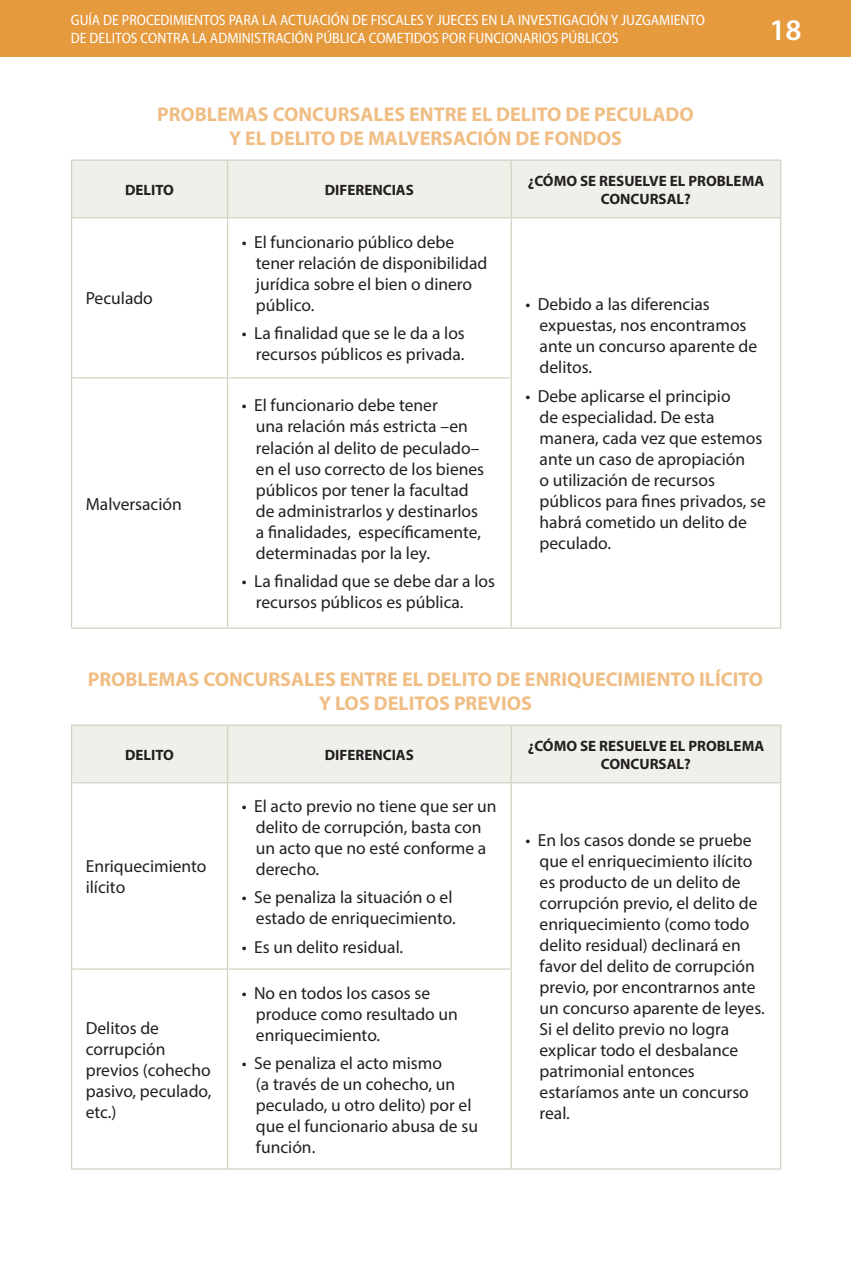
<style>
.page{position:relative;width:851px;height:1276px;background:#fff}
.page>*{position:absolute;margin:0;border:0;box-sizing:border-box;transform-origin:0 0}
.t1{font:600 30px "Myriad Pro";color:#fff}
.subtitulo04{font:700 20px "Myriad Pro";color:#f0be84}
.cuadro_texto02_tab{font:17.5px/21px "Myriad Pro";color:#231f20}
.cuadro_texto02{font:17.5px/21px "Myriad Pro";color:#231f20}
.t2{font:semi-condensed 15px/18px "Myriad Pro";color:#fff}
.cuadro_texto03{font:700 15px/18px "Myriad Pro";color:#231f20;text-align:center}
</style>
<div class="page">
<div style="left:0;top:0;width:850px;height:57px;background:#e69a3e"></div>
<div style="left:72px;top:161px;width:708px;height:56px;background:#f0f0eb"></div>
<hr style="left:227px;top:161px;width:1px;height:56px;background:#d2d1c2">
<hr style="left:510px;top:161px;width:1px;height:56px;background:#d2d1c2">
<hr style="left:227px;top:218px;width:1px;height:159px;background:#d2d1c2">
<hr style="left:510px;top:218px;width:1px;height:159px;background:#d2d1c2">
<hr style="left:71px;top:377px;width:156px;height:1px;background:#d2d1c2">
<hr style="left:227px;top:377px;width:284px;height:1px;background:#d2d1c2">
<hr style="left:227px;top:378px;width:1px;height:249px;background:#d2d1c2">
<hr style="left:510px;top:378px;width:1px;height:249px;background:#d2d1c2">
<hr style="left:71px;top:218px;width:1px;height:159px;background:#d2d1c2">
<hr style="left:780px;top:218px;width:1px;height:160px;background:#d2d1c2">
<hr style="left:71px;top:378px;width:1px;height:249px;background:#d2d1c2">
<hr style="left:780px;top:378px;width:1px;height:249px;background:#d2d1c2">
<hr style="left:71px;top:627px;width:156px;height:2px;background:#d2d1c2">
<hr style="left:227px;top:627px;width:284px;height:2px;background:#d2d1c2">
<hr style="left:511px;top:627px;width:270px;height:2px;background:#d2d1c2">
<hr style="left:71px;top:159px;width:156px;height:2px;background:#d2d1c2">
<hr style="left:71px;top:161px;width:1px;height:56px;background:#d2d1c2">
<hr style="left:227px;top:159px;width:284px;height:2px;background:#d2d1c2">
<hr style="left:511px;top:159px;width:270px;height:2px;background:#d2d1c2">
<hr style="left:780px;top:161px;width:1px;height:56px;background:#d2d1c2">
<hr style="left:71px;top:217px;width:156px;height:1px;background:#d2d1c2">
<hr style="left:227px;top:217px;width:284px;height:1px;background:#d2d1c2">
<hr style="left:511px;top:217px;width:270px;height:1px;background:#d2d1c2">
<div style="left:72px;top:726px;width:708px;height:56px;background:#f0f0eb"></div>
<hr style="left:227px;top:726px;width:1px;height:56px;background:#d2d1c2">
<hr style="left:510px;top:726px;width:1px;height:56px;background:#d2d1c2">
<hr style="left:71px;top:783px;width:1px;height:185px;background:#d2d1c2">
<hr style="left:227px;top:783px;width:1px;height:185px;background:#d2d1c2">
<hr style="left:510px;top:783px;width:1px;height:185px;background:#d2d1c2">
<hr style="left:780px;top:783px;width:1px;height:186px;background:#d2d1c2">
<hr style="left:71px;top:968px;width:156px;height:1px;background:#d2d1c2">
<hr style="left:71px;top:969px;width:1px;height:199px;background:#d2d1c2">
<hr style="left:227px;top:968px;width:284px;height:1px;background:#d2d1c2">
<hr style="left:227px;top:969px;width:1px;height:199px;background:#d2d1c2">
<hr style="left:510px;top:969px;width:1px;height:199px;background:#d2d1c2">
<hr style="left:780px;top:969px;width:1px;height:199px;background:#d2d1c2">
<hr style="left:71px;top:1168px;width:156px;height:1px;background:#d2d1c2">
<hr style="left:227px;top:1168px;width:284px;height:1px;background:#d2d1c2">
<hr style="left:511px;top:1168px;width:270px;height:1px;background:#d2d1c2">
<hr style="left:71px;top:724px;width:156px;height:2px;background:#d2d1c2">
<hr style="left:71px;top:726px;width:1px;height:56px;background:#d2d1c2">
<hr style="left:227px;top:724px;width:284px;height:2px;background:#d2d1c2">
<hr style="left:511px;top:724px;width:270px;height:2px;background:#d2d1c2">
<hr style="left:780px;top:726px;width:1px;height:56px;background:#d2d1c2">
<hr style="left:71px;top:782px;width:156px;height:1px;background:#d2d1c2">
<hr style="left:227px;top:782px;width:284px;height:1px;background:#d2d1c2">
<hr style="left:511px;top:782px;width:270px;height:1px;background:#d2d1c2">
<p class="t2" style="left:71px;top:11px;width:635px">GUÍA DE PROCEDIMIENTOS PARA LA ACTUACIÓN DE FISCALES Y JUECES EN LA INVESTIGACIÓN Y JUZGAMIENTO<br>DE DELITOS CONTRA LA ADMINISTRACIÓN PÚBLICA COMETIDOS POR FUNCIONARIOS PÚBLICOS</p>
<h1 class="t1" style="left:769px;top:10px;width:34px">18</h1>
<p class="subtitulo04" style="left:157px;top:102px;width:538px">PROBLEMAS CONCURSALES ENTRE EL DELITO DE PECULADO</p>
<p class="subtitulo04" style="left:229px;top:126px;width:394px">Y EL DELITO DE MALVERSACIÓN DE FONDOS</p>
<p class="cuadro_texto03" style="left:125px;top:180px;width:50px">DELITO</p>
<p class="cuadro_texto03" style="left:325px;top:180px;width:91px">DIFERENCIAS</p>
<p class="cuadro_texto03" style="left:527px;top:171px;width:238px">¿CÓMO SE RESUELVE EL PROBLEMA<br>CONCURSAL?</p>
<p class="cuadro_texto02" style="left:86px;top:288px;width:69px">Peculado</p>
<p class="cuadro_texto02" style="left:86px;top:493px;width:98px">Malversación</p>
<p class="cuadro_texto02_tab" style="left:256px;top:232px;width:233px;text-indent:-14px">• El funcionario público debe tener relación de disponibilidad jurídica sobre el bien o dinero público.</p>
<p class="cuadro_texto02_tab" style="left:242px;top:323px;width:224px;text-align:right">• La finalidad que se le da a los recursos públicos es privada.</p>
<p class="cuadro_texto02_tab" style="left:256px;top:395px;width:230px;text-indent:-14px">• El funcionario debe tener<br>una relación más estricta –en relación al delito de peculado– en el uso correcto de los bienes públicos por tener la facultad de administrarlos y destinarlos a finalidades, específicamente, determinadas por la ley.</p>
<p class="cuadro_texto02_tab" style="left:256px;top:570px;width:240px;text-indent:-14px">• La finalidad que se debe dar a los recursos públicos es pública.</p>
<p class="cuadro_texto02_tab" style="left:539px;top:294px;width:219px;text-indent:-14px">• Debido a las diferencias expuestas, nos encontramos ante un concurso aparente de delitos.</p>
<p class="cuadro_texto02_tab" style="left:539px;top:385px;width:228px;text-indent:-14px">• Debe aplicarse el principio<br>de especialidad. De esta manera, cada vez que estemos ante un caso de apropiación<br>o utilización de recursos públicos para fines privados, se habrá cometido un delito de peculado.</p>
<p class="subtitulo04" style="left:88px;top:666px;width:677px">PROBLEMAS CONCURSALES ENTRE EL DELITO DE ENRIQUECIMIENTO ILÍCITO</p>
<p class="subtitulo04" style="left:319px;top:690px;width:214px">Y LOS DELITOS PREVIOS</p>
<p class="cuadro_texto03" style="left:125px;top:745px;width:50px">DELITO</p>
<p class="cuadro_texto03" style="left:325px;top:745px;width:91px">DIFERENCIAS</p>
<p class="cuadro_texto03" style="left:527px;top:736px;width:238px">¿CÓMO SE RESUELVE EL PROBLEMA<br>CONCURSAL?</p>
<p class="cuadro_texto02" style="left:86px;top:855px;width:122px">Enriquecimiento ilícito</p>
<p class="cuadro_texto02" style="left:86px;top:1017px;width:127px">Delitos de corrupción previos (cohecho pasivo, peculado, etc.)</p>
<p class="cuadro_texto02_tab" style="left:256px;top:795px;width:242px;text-indent:-14px">• El acto previo no tiene que ser un delito de corrupción, basta con un acto que no esté conforme a derecho.</p>
<p class="cuadro_texto02_tab" style="left:242px;top:887px;width:215px;text-align:right">• Se penaliza la situación o el estado de enriquecimiento.</p>
<p class="cuadro_texto02_tab" style="left:242px;top:936px;width:163px">• Es un delito residual.</p>
<p class="cuadro_texto02_tab" style="left:256px;top:982px;width:203px;text-indent:-14px">• No en todos los casos se produce como resultado un enriquecimiento.</p>
<p class="cuadro_texto02_tab" style="left:256px;top:1052px;width:223px;text-indent:-14px">• Se penaliza el acto mismo<br>(a través de un cohecho, un peculado, u otro delito) por el que el funcionario abusa de su función.</p>
<p class="cuadro_texto02_tab" style="left:539px;top:829px;width:226px;text-indent:-14px">• En los casos donde se pruebe que el enriquecimiento ilícito es producto de un delito de corrupción previo, el delito de enriquecimiento (como todo delito residual) declinará en favor del delito de corrupción previo, por encontrarnos ante un concurso aparente de leyes.<br>Si el delito previo no logra explicar todo el desbalance patrimonial entonces estaríamos ante un concurso real.</p>
</div>
